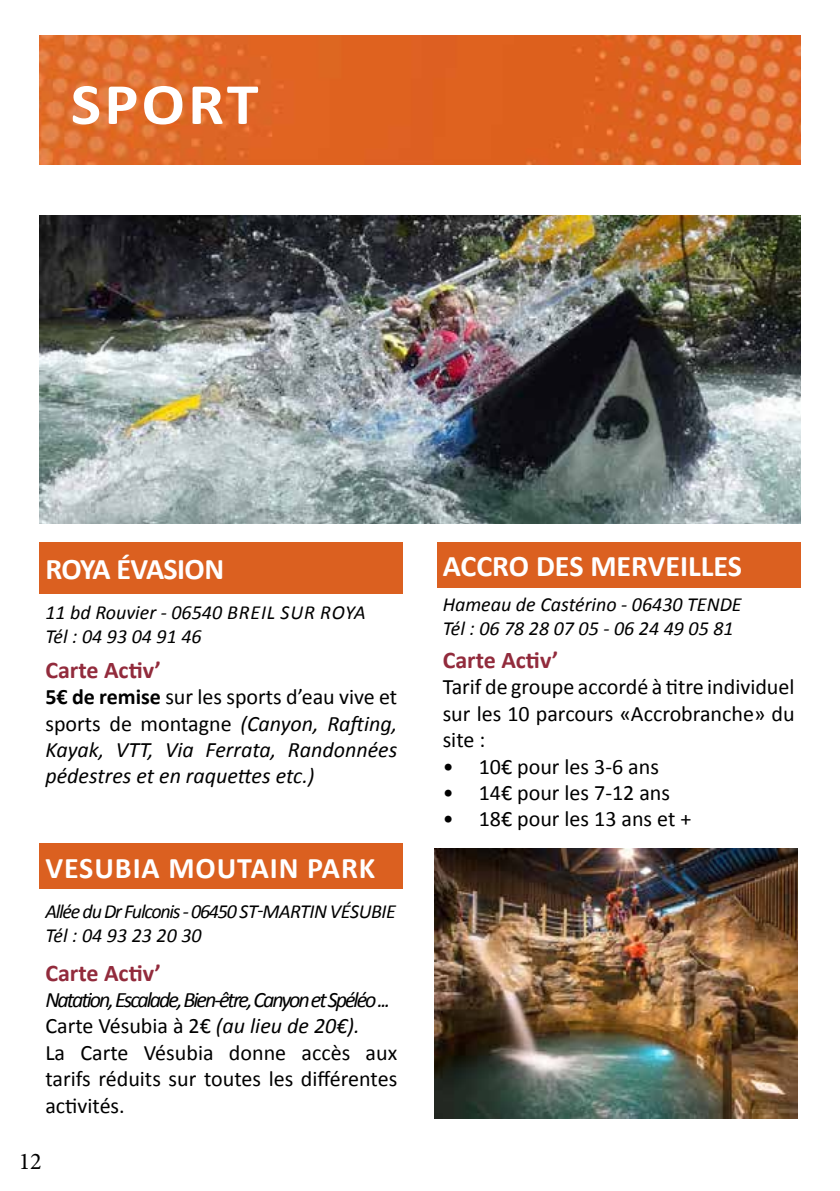
<style>
.page{position:relative;width:840px;height:1191px;background:#fff}
.page>*{position:absolute;margin:0;border:0;box-sizing:border-box;transform-origin:0 0}
.t1{font:700 58.8px "Calibri";letter-spacing:.05em;color:#fff;scale:1.09 1}
.t2{font:700 30px "Calibri";color:#fff}
.t3{font:700 30px "Calibri";letter-spacing:.03em;color:#fff}
.t4{font:700 30px "Calibri";letter-spacing:-.02em;color:#fff}
.t5{font:700 24px "Calibri";color:#922b3c}
.t6{font:24px "Minion Pro";color:#000}
.t7{font:22px/26.4px "Calibri";color:#000;text-align:justify}
.t8{font:italic 22px/26.4px "Calibri";color:#000;text-align:justify}
.t9{font:italic 20px/24px "Calibri";color:#000}
.t10{font:italic 20px "Calibri";letter-spacing:-.06em;color:#000}
.s1{font-weight:700;font-style:normal}
.s2{font-style:normal}
.s3{font-style:italic}
</style>
<div class="page">
<img style="left:40px;top:35px;width:759px;height:129px">
<div style="left:40px;top:542px;width:363px;height:51px;background:#db6020"></div>
<img style="left:40px;top:215px;width:759px;height:308px">
<div style="left:437px;top:542px;width:362px;height:45px;background:#db6020"></div>
<div style="left:40px;top:844px;width:363px;height:45px;background:#db6020"></div>
<img style="left:434px;top:849px;width:363px;height:269px">
<h1 class="t1" style="left:71px;top:67px;width:173px">SPORT</h1>
<h2 class="t4" style="left:45px;top:550px;width:180px">ROYA ÉVASION</h2>
<p class="t9" style="left:45px;top:600px;width:203px">11 bd Rouvier - 06540 Breil</p>
<p class="t9" style="left:280px;top:600px;width:85px">Sur Roya</p>
<p class="t9" style="left:45px;top:624px;width:158px">Tél : 04 93 04 91 46</p>
<p class="t5" style="left:45px;top:654px;width:117px">Carte Activ’</p>
<p class="t8" style="left:45px;top:683px;width:353px"><span class="s1">5€ de remise</span> <span class="s2">sur les sports d’eau vive et sports de montagne</span> (Canyon, Rafting, Kayak, VTT, Via Ferrata, Randonnées pédestres et en raquettes etc.)</p>
<h2 class="t3" style="left:45px;top:848px;width:331px">VESUBIA MOUTAIN PARK</h2>
<p class="t10" style="left:45px;top:898px;width:245px">Allée du Dr Fulconis - 06450 St-Martin</p>
<p class="t9" style="left:330px;top:899px;width:31px">Vésubie</p>
<p class="t9" style="left:45px;top:923px;width:158px">Tél : 04 93 23 20 30</p>
<p class="t5" style="left:45px;top:957px;width:117px">Carte Activ’</p>
<p class="t7" style="left:45px;top:986px;width:353px;text-align:left"><span class="s3">Natation,Escalade,Bien-être,Canyon et Spéléo ...<br></span>Carte Vésubia à 2€ <span class="s3">(au lieu de 20€).<br></span>La Carte Vésubia donne accès aux tarifs réduits sur toutes les différentes activités.</p>
<p class="t6" style="left:19px;top:1145px;width:25px">12</p>
<h2 class="t2" style="left:442px;top:547px;width:301px">ACCRO DES MERVEILLES</h2>
<p class="t9" style="left:442px;top:592px;width:300px">Hameau de Castérino - 06430 TENDE<br>Tél : 06 78 28 07 05 - 06 24 49 05 81</p>
<p class="t5" style="left:442px;top:644px;width:117px">Carte Activ’</p>
<p class="t7" style="left:442px;top:674px;width:353px">Tarif de groupe accordé à titre individuel sur les 10 parcours «Accrobranche» du site :</p>
<p class="t7" style="left:442px;top:753px;width:218px">• 10€ pour les 3-6 ans</p>
<p class="t7" style="left:442px;top:779px;width:229px">• 14€ pour les 7-12 ans</p>
<p class="t7" style="left:442px;top:806px;width:250px">• 18€ pour les 13 ans et +</p>
</div>
